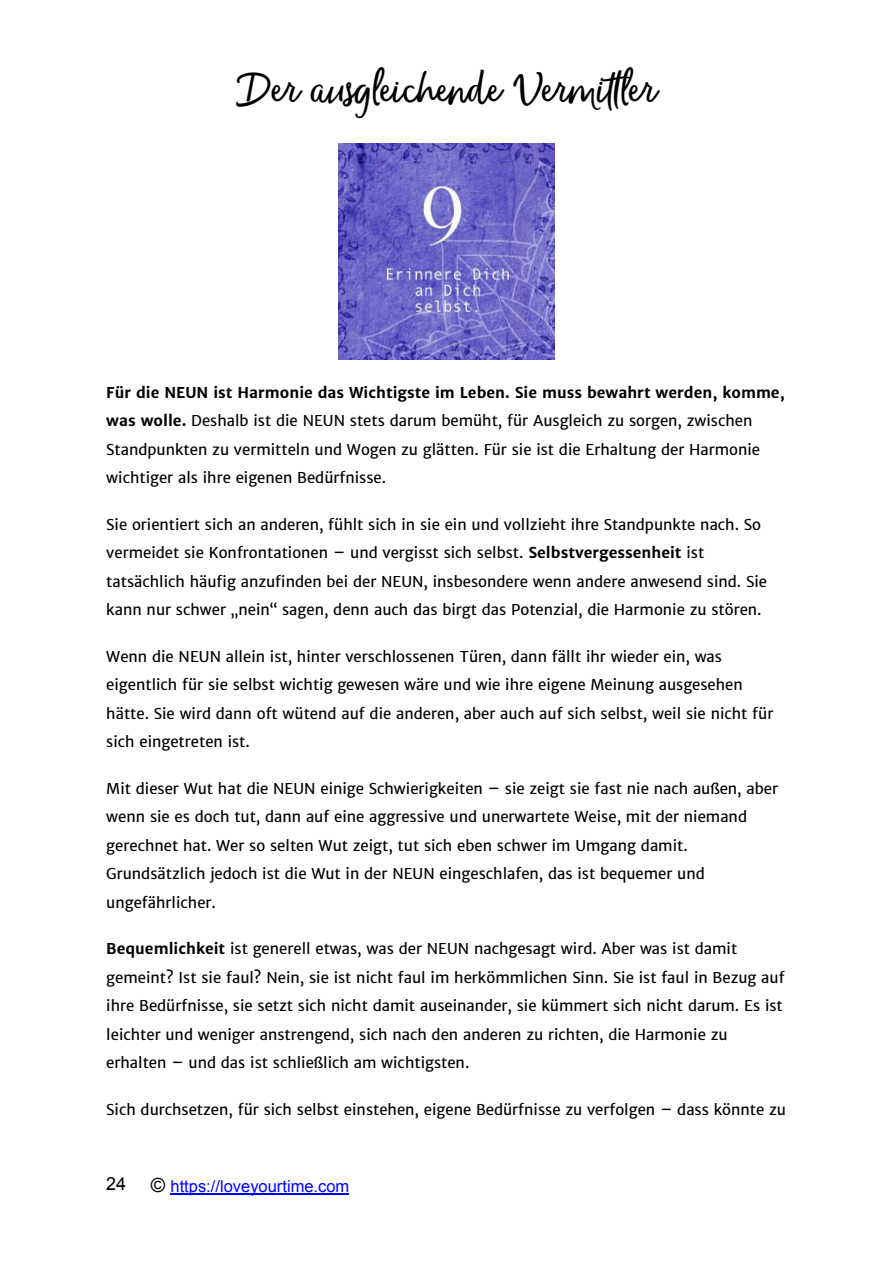
<style>
.page{position:relative;width:893px;height:1263px;background:#fff}
.page>*{position:absolute;margin:0;border:0;box-sizing:border-box;transform-origin:0 0}
.t1{font:45px "Money Penny Script";color:#000}
.t2{font:18px "Arial";color:#000}
.t3{font:16.5px "Arial";color:#00f}
.t4{font:15px/28.5px "Merriweather Sans";color:#000}
.s1{font-weight:700}
.s2{font-size:19.5px;color:#000}
</style>
<div class="page">
<hr style="left:171px;top:1193px;width:178px;height:1px;background:#00f">
<img style="left:338px;top:143px;width:217px;height:217px">
<h1 class="t1" style="left:237px;top:60px;width:420px">Der ausgleichende Vermittler</h1>
<p class="t4" style="left:106px;top:378px;width:680px"><span class="s1">Für die NEUN ist Harmonie das Wichtigste im Leben. Sie muss bewahrt werden, komme, was wolle.</span> Deshalb ist die NEUN stets darum bemüht, für Ausgleich zu sorgen, zwischen Standpunkten zu vermitteln und Wogen zu glätten. Für sie ist die Erhaltung der Harmonie wichtiger als ihre eigenen Bedürfnisse.</p>
<p class="t4" style="left:106px;top:510px;width:662px">Sie orientiert sich an anderen, fühlt sich in sie ein und vollzieht ihre Standpunkte nach. So vermeidet sie Konfrontationen – und vergisst sich selbst. <span class="s1">Selbstvergessenheit</span> ist tatsächlich häufig anzufinden bei der NEUN, insbesondere wenn andere anwesend sind. Sie kann nur schwer „nein“ sagen, denn auch das birgt das Potenzial, die Harmonie zu stören.</p>
<p class="t4" style="left:106px;top:642px;width:669px">Wenn die NEUN allein ist, hinter verschlossenen Türen, dann fällt ihr wieder ein, was eigentlich für sie selbst wichtig gewesen wäre und wie ihre eigene Meinung ausgesehen hätte. Sie wird dann oft wütend auf die anderen, aber auch auf sich selbst, weil sie nicht für sich eingetreten ist.</p>
<p class="t4" style="left:106px;top:774px;width:673px">Mit dieser Wut hat die NEUN einige Schwierigkeiten – sie zeigt sie fast nie nach außen, aber wenn sie es doch tut, dann auf eine aggressive und unerwartete Weise, mit der niemand gerechnet hat. Wer so selten Wut zeigt, tut sich eben schwer im Umgang damit.<br>Grundsätzlich jedoch ist die Wut in der NEUN eingeschlafen, das ist bequemer und ungefährlicher.</p>
<p class="t4" style="left:106px;top:935px;width:680px"><span class="s1">Bequemlichkeit</span> ist generell etwas, was der NEUN nachgesagt wird. Aber was ist damit gemeint? Ist sie faul? Nein, sie ist nicht faul im herkömmlichen Sinn. Sie ist faul in Bezug auf ihre Bedürfnisse, sie setzt sich nicht damit auseinander, sie kümmert sich nicht darum. Es ist leichter und weniger anstrengend, sich nach den anderen zu richten, die Harmonie zu erhalten – und das ist schließlich am wichtigsten.</p>
<p class="t4" style="left:106px;top:1095px;width:681px">Sich durchsetzen, für sich selbst einstehen, eigene Bedürfnisse zu verfolgen – dass könnte zu</p>
<p class="t2" style="left:106px;top:1177px;width:22px">24</p>
<p class="t3" style="left:151px;top:1179px;width:200px"><span class="s2">©</span> https://loveyourtime.com</p>
</div>
